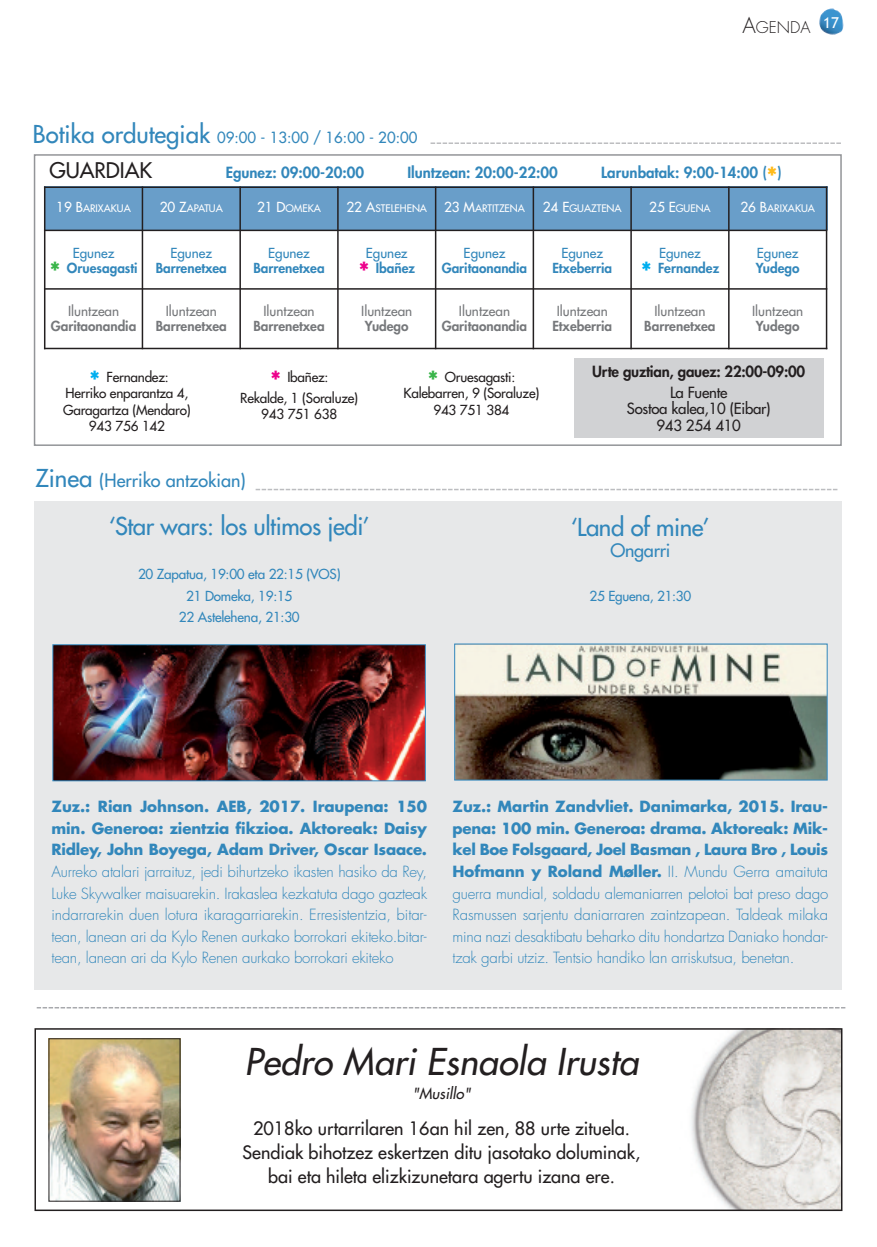
<style>
.page{position:relative;width:877px;height:1247px;background:#fff}
.page>*{position:absolute;margin:0;border:0;box-sizing:border-box;transform-origin:0 0}
.t1{font:italic 36px "Futura";letter-spacing:.005em;color:#231f20}
.t2{font:24px "Futura";letter-spacing:-.015em;color:#3287bb}
.t3{font:21px "Futura";color:#231f20}
.t4{font:18px/24px "Futura";color:#231f20;text-align:center}
.t5{font:18px "Futura";color:#3287bb}
.t6{font:300 15.75px "Futura";color:#231f20}
.t7{font:300 15px/21.6px "Futura";letter-spacing:-.015em;color:#3287bb;text-align:justify}
.t8{font:700 15px/21.6px "Futura";letter-spacing:-.015em;color:#3287bb;text-align:justify}
.t9{font:800 15px "Futura";color:#3287bb}
.t10{font:15px "Futura";color:#3287bb}
.t11{font:15px/16.5px "Futura";letter-spacing:-.015em;color:#231f20;text-align:center}
.t12{font:800 15px "Futura";letter-spacing:-.015em;color:#231f20}
.t13{font:italic 15px "Futura";color:#231f20}
.t14{font:13.5px/16.5px "Futura";letter-spacing:-.015em;color:#231f20;text-align:center}
.t15{font:13.5px/21.6px "Futura";letter-spacing:-.015em;color:#3287bb;text-align:center}
.t16{font:800 13.5px/15px "Futura";color:#3287bb;text-align:center}
.t17{font:800 13.5px "Futura";color:#76787b}
.t18{font:13.5px "Futura";color:#76787b}
.t19{font:10.2px "Futura";color:#fff}
.s1{font-size:21px}
.s2{font-size:24px}
.s3{font-size:27px;color:#ffbb1b}
.s4{font-size:13.5px}
.s5{font-weight:400}
.s6{font-size:27px;color:#3ab54a}
.s7{font-weight:800;font-size:27px;color:#ed028c}
.s8{font-weight:800}
.s9{font-size:27px;color:#00aeef}
.s10{font-weight:800;font-size:27px;color:#00aeef}
.s11{font-weight:800;font-size:27px;color:#3ab54a}
.s12{font-weight:700}
</style>
<div class="page">
<img style="left:819px;top:8px;width:24px;height:27px">
<div style="left:34px;top:154px;width:808px;height:292px;border:2px solid #939598"></div>
<svg style="left:430px;top:142px;width:411px;height:2px"></svg>
<div style="left:44px;top:186px;width:98px;height:44px;background:#699ec9"></div>
<div style="left:142px;top:186px;width:98px;height:44px;background:#699ec9"></div>
<div style="left:240px;top:186px;width:98px;height:44px;background:#699ec9"></div>
<div style="left:338px;top:186px;width:98px;height:44px;background:#699ec9"></div>
<div style="left:436px;top:186px;width:97px;height:44px;background:#699ec9"></div>
<div style="left:533px;top:186px;width:98px;height:44px;background:#699ec9"></div>
<div style="left:631px;top:186px;width:98px;height:44px;background:#699ec9"></div>
<div style="left:729px;top:186px;width:98px;height:44px;background:#699ec9"></div>
<hr style="left:44px;top:186px;width:1px;height:163px;background:#231f20">
<hr style="left:142px;top:186px;width:1px;height:163px;background:#231f20">
<hr style="left:239px;top:186px;width:2px;height:163px;background:#231f20">
<hr style="left:337px;top:186px;width:2px;height:163px;background:#231f20">
<hr style="left:435px;top:186px;width:1px;height:163px;background:#231f20">
<hr style="left:533px;top:186px;width:1px;height:163px;background:#231f20">
<hr style="left:630px;top:186px;width:2px;height:163px;background:#231f20">
<hr style="left:728px;top:186px;width:1px;height:163px;background:#231f20">
<hr style="left:826px;top:186px;width:1px;height:163px;background:#231f20">
<hr style="left:44px;top:186px;width:783px;height:2px;background:#231f20">
<hr style="left:44px;top:230px;width:783px;height:1px;background:#231f20">
<hr style="left:44px;top:288px;width:783px;height:2px;background:#231f20">
<hr style="left:44px;top:348px;width:783px;height:1px;background:#231f20">
<div style="left:574px;top:358px;width:249px;height:80px;background:#d1d2d4"></div>
<svg style="left:37px;top:1007px;width:808px;height:1px"></svg>
<svg style="left:256px;top:489px;width:581px;height:1px"></svg>
<div style="left:34px;top:501px;width:808px;height:489px;background:#e7e8e9"></div>
<img style="left:54px;top:646px;width:370px;height:133px">
<div style="left:52px;top:644px;width:374px;height:137px;border:1px solid #3287bb"></div>
<img style="left:456px;top:646px;width:369px;height:132px">
<div style="left:454px;top:644px;width:373px;height:136px;border:1px solid #3287bb"></div>
<img style="left:691px;top:1031px;width:148px;height:177px">
<div style="left:35px;top:1028px;width:807px;height:183px;border:2px solid #231f20"></div>
<img style="left:51px;top:1040px;width:127px;height:159px">
<div style="left:49px;top:1038px;width:131px;height:163px;border:1px solid #231f20"></div>
<p class="t6" style="left:742px;top:20px;width:98px"><span class="s1">A</span>GENDA <sup>17</sup></p>
<p class="t10" style="left:33px;top:129px;width:386px"><span class="s2">Botika ordutegiak</span> 09:00 - 13:00 / 16:00 - 20:00</p>
<h3 class="t3" style="left:49px;top:159px;width:104px">GUARDIAK</h3>
<p class="t9" style="left:226px;top:165px;width:140px">Egunez: 09:00-20:00</p>
<p class="t9" style="left:407px;top:165px;width:152px">Iluntzean: 20:00-22:00</p>
<p class="t9" style="left:601px;top:165px;width:182px">Larunbatak: 9:00-14:00 (<span class="s3">*</span>)</p>
<p class="t19" style="left:56px;top:203px;width:76px"><span class="s4">19 B</span>ARIXAKUA</p>
<p class="t19" style="left:160px;top:203px;width:65px"><span class="s4">20 Z</span>APATUA</p>
<p class="t19" style="left:257px;top:203px;width:65px"><span class="s4">21 D</span>OMEKA</p>
<p class="t19" style="left:346px;top:203px;width:82px"><span class="s4">22 A</span>STELEHENA</p>
<p class="t19" style="left:444px;top:203px;width:82px"><span class="s4">23 M</span>ARTITZENA</p>
<p class="t19" style="left:543px;top:203px;width:80px"><span class="s4">24 E</span>GUAZTENA</p>
<p class="t19" style="left:649px;top:203px;width:63px"><span class="s4">25 E</span>GUENA</p>
<p class="t19" style="left:740px;top:203px;width:76px"><span class="s4">26 B</span>ARIXAKUA</p>
<p class="t16" style="left:50px;top:246px;width:90px"><span class="s5">Egunez<br></span><span class="s6">*</span> Oruesagasti</p>
<p class="t15" style="left:170px;top:243px;width:43px">Egunez</p>
<p class="t15" style="left:268px;top:243px;width:43px">Egunez</p>
<p class="t16" style="left:253px;top:261px;width:73px">Barrenetxea</p>
<p class="t15" style="left:358px;top:246px;width:58px;line-height:15px">Egunez<br><span class="s7">*</span> <span class="s8">Ibañez</span></p>
<p class="t15" style="left:464px;top:243px;width:43px">Egunez</p>
<p class="t15" style="left:561px;top:243px;width:43px">Egunez</p>
<p class="t16" style="left:552px;top:261px;width:61px">Etxeberria</p>
<p class="t16" style="left:641px;top:246px;width:80px"><span class="s5">Egunez<br></span><span class="s9">*</span> Fernandez</p>
<p class="t15" style="left:757px;top:243px;width:43px">Egunez</p>
<p class="t16" style="left:442px;top:261px;width:87px">Garitaonandia</p>
<p class="t16" style="left:756px;top:261px;width:45px">Yudego</p>
<p class="t16" style="left:156px;top:261px;width:73px">Barrenetxea</p>
<p class="t18" style="left:68px;top:305px;width:53px">Iluntzean</p>
<p class="t17" style="left:51px;top:320px;width:87px">Garitaonandia</p>
<p class="t18" style="left:166px;top:305px;width:53px">Iluntzean</p>
<p class="t17" style="left:156px;top:320px;width:73px">Barrenetxea</p>
<p class="t18" style="left:263px;top:305px;width:53px">Iluntzean</p>
<p class="t17" style="left:253px;top:320px;width:73px">Barrenetxea</p>
<p class="t18" style="left:361px;top:305px;width:53px">Iluntzean</p>
<p class="t17" style="left:365px;top:320px;width:45px">Yudego</p>
<p class="t18" style="left:459px;top:305px;width:53px">Iluntzean</p>
<p class="t17" style="left:442px;top:320px;width:87px">Garitaonandia</p>
<p class="t18" style="left:557px;top:305px;width:53px">Iluntzean</p>
<p class="t17" style="left:552px;top:320px;width:61px">Etxeberria</p>
<p class="t18" style="left:654px;top:305px;width:53px">Iluntzean</p>
<p class="t17" style="left:644px;top:320px;width:73px">Barrenetxea</p>
<p class="t18" style="left:752px;top:305px;width:53px">Iluntzean</p>
<p class="t17" style="left:756px;top:320px;width:45px">Yudego</p>
<p class="t14" style="left:63px;top:369px;width:129px"><span class="s10">*</span> Fernandez:<br>Herriko enparantza 4,<br>Garagartza (Mendaro)<br>943 756 142</p>
<p class="t14" style="left:240px;top:367px;width:119px;line-height:21px"><span class="s7">*</span> Ibañez:<br>Rekalde, 1 (Soraluze)</p>
<p class="t14" style="left:261px;top:407px;width:78px">943 751 638</p>
<p class="t5" style="left:35px;top:472px;width:212px"><span class="s2">Zinea</span> (Herriko antzokian)</p>
<h2 class="t2" style="left:109px;top:514px;width:263px">‘Star wars: los ultimos jedi’</h2>
<p class="t15" style="left:138px;top:564px;width:204px">20 Zapatua, 19:00 eta 22:15 (VOS)<br>21 Domeka, 19:15<br>22 Astelehena, 21:30</p>
<p class="t14" style="left:403px;top:369px;width:137px"><span class="s11">*</span> Oruesagasti:<br>Kalebarren, 9 (Soraluze)<br>943 751 384</p>
<p class="t12" style="left:592px;top:364px;width:215px">Urte guztian, gauez: 22:00-09:00</p>
<p class="t11" style="left:627px;top:385px;width:145px">La Fuente<br>Sostoa kalea,10 (Eibar)<br>943 254 410</p>
<h2 class="t2" style="left:571px;top:515px;width:141px">‘Land of mine’</h2>
<p class="t5" style="left:610px;top:542px;width:61px">Ongarri</p>
<p class="t15" style="left:589px;top:586px;width:103px">25 Eguena, 21:30</p>
<p class="t8" style="left:52px;top:797px;width:377px">Zuz.: Rian Johnson. AEB, 2017. Iraupena: 150 min. Generoa: zientzia fikzioa. Aktoreak: Daisy Ridley, John Boyega, Adam Driver, Oscar Isaace.</p>
<p class="t7" style="left:51px;top:862px;width:377px">Aurreko atalari jarraituz, jedi bihurtzeko ikasten hasiko da Rey, Luke Skywalker maisuarekin. Irakaslea kezkatuta dago gazteak indarrarekin duen lotura ikaragarriarekin. Erresistentzia, bitar&shy;tean, lanean ari da Kylo Renen aurkako borrokari ekiteko.bitar&shy;tean, lanean ari da Kylo Renen aurkako borrokari ekiteko</p>
<p class="t7" style="left:453px;top:797px;width:377px"><span class="s12">Zuz.: Martin Zandvliet. Danimarka, 2015. Irau&shy;pena: 100 min. Generoa: drama. Aktoreak: Mik&shy;kel Boe Folsgaard, Joel Basman , Laura Bro , Louis Hofmann y Roland Møller.</span> II. Mundu Gerra amaituta guerra mundial, soldadu alemaniarren pelotoi bat preso dago Rasmussen sarjentu daniarraren zaintzapean. Taldeak milaka mina nazi desaktibatu beharko ditu hondartza Daniako hondar&shy;tzak garbi utziz. Tentsio handiko lan arriskutsua, benetan.</p>
<h1 class="t1" style="left:244px;top:1044px;width:396px">Pedro Mari Esnaola Irusta</h1>
<p class="t13" style="left:412px;top:1086px;width:60px">"Musillo"</p>
<p class="t4" style="left:243px;top:1118px;width:399px">2018ko urtarrilaren 16an hil zen, 88 urte zituela.<br>Sendiak bihotzez eskertzen ditu jasotako doluminak, bai eta hileta elizkizunetara agertu izana ere.</p>
</div>
